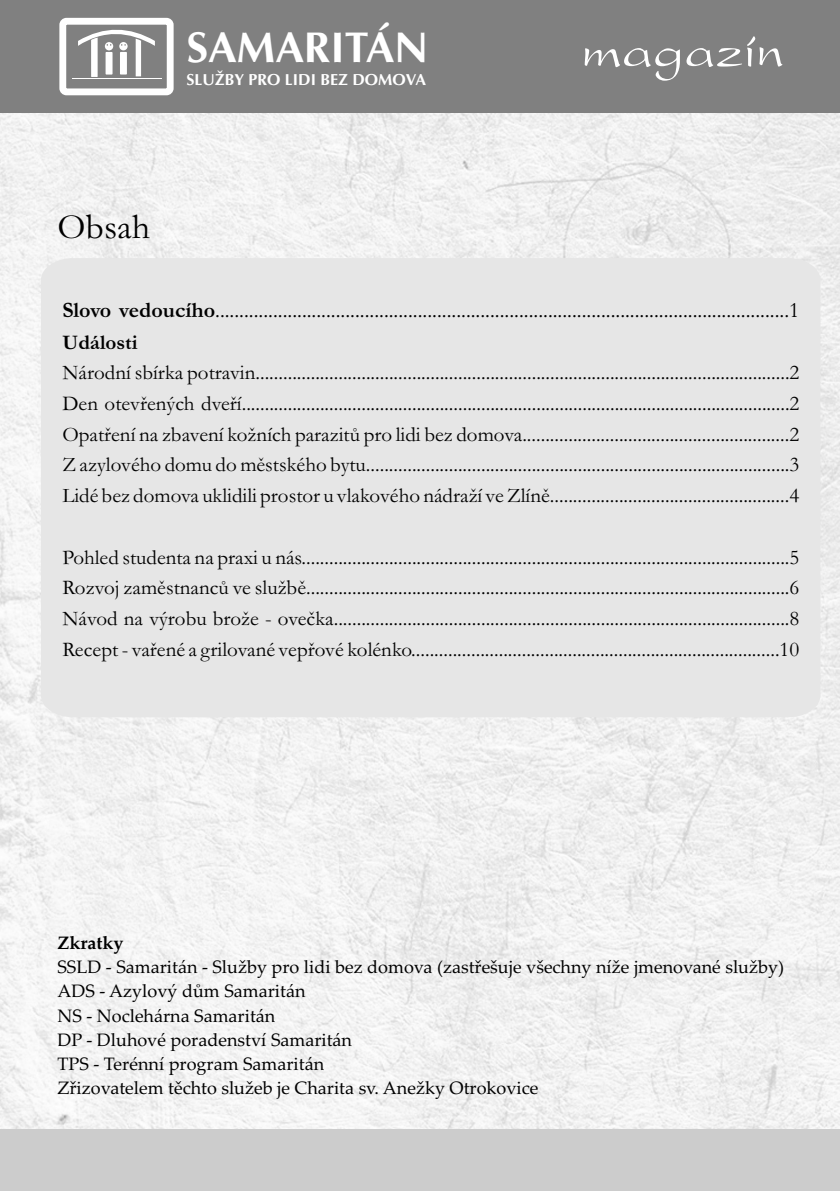
<style>
.page{position:relative;width:840px;height:1191px;background:#fff}
.page>*{position:absolute;margin:0;border:0;box-sizing:border-box;transform-origin:0 0}
.t1{font:56px "President";color:#fff}
.t2{font:700 43.2px "Ottawa";color:#fff}
.t3{font:36px "Garamond";color:#000}
.t4{font:22px "Garamond";color:#000}
.t5{font:21px/30.8px "Garamond";color:#000;text-align:justify}
.t6{font:700 21px "Garamond";color:#000}
.t7{font:18px/24.2px "Palatino Linotype";color:#000}
.t8{font:700 18px "Palatino Linotype";color:#000}
.t9{font:700 16px "Ottawa";color:#fff}
.s1{font-weight:700}
</style>
<div class="page">
<img style="left:1px;top:113px;width:838px;height:1015px">
<div style="left:0;top:0;width:839px;height:113px;background:#808080"></div>
<div style="left:59px;top:18px;width:114px;height:77px;border:7px solid #fff;border-radius:4px"></div>
<hr style="left:72px;top:78px;width:89px;height:1px;background:#fff">
<svg style="left:78px;top:29px;width:77px;height:48px"></svg>
<div style="left:0;top:1128px;width:839px;height:63px;background:#ccc"></div>
<div style="left:41px;top:258px;width:779px;height:459px;background:#e6e6e6"></div>
<h2 class="t2" style="left:186px;top:31px;width:243px">SAMARITÁN</h2>
<p class="t9" style="left:186px;top:74px;width:241px">SLUŽBY PRO LIDI BEZ DOMOVA</p>
<h3 class="t3" style="left:57px;top:215px;width:94px">Obsah</h3>
<h1 class="t1" style="left:580px;top:26px;width:204px">magazín</h1>
<p class="t4" style="left:62px;top:303px;width:738px"><span class="s1">Slovo vedoucího</span>.......................................................................................................................1</p>
<p class="t6" style="left:62px;top:335px;width:77px">Události</p>
<p class="t5" style="left:62px;top:360px;width:738px">Národní sbírka potravin....................................................................................................................2<br>Den otevřených dveří.......................................................................................................................2<br>Opatření na zbavení kožních parazitů pro lidi bez domova..........................................................2<br>Z azylového domu do městského bytu............................................................................................3<br>Lidé bez domova uklidili prostor u vlakového nádraží ve Zlíně....................................................4</p>
<p class="t5" style="left:62px;top:544px;width:738px">Pohled studenta na praxi u nás..........................................................................................................5<br>Rozvoj zaměstnanců ve službě.........................................................................................................6<br>Návod na výrobu brože - ovečka...................................................................................................8<br>Recept - vařené a grilované vepřové kolénko................................................................................10</p>
<p class="t8" style="left:57px;top:935px;width:68px">Zkratky</p>
<p class="t7" style="left:57px;top:957px;width:727px">SSLD - Samaritán - Služby pro lidi bez domova (zastřešuje všechny níže jmenované služby)<br>ADS - Azylový dům Samaritán<br>NS - Noclehárna Samaritán<br>DP - Dluhové poradenství Samaritán<br>TPS - Terénní program Samaritán<br>Zřizovatelem těchto služeb je Charita sv. Anežky Otrokovice</p>
</div>
